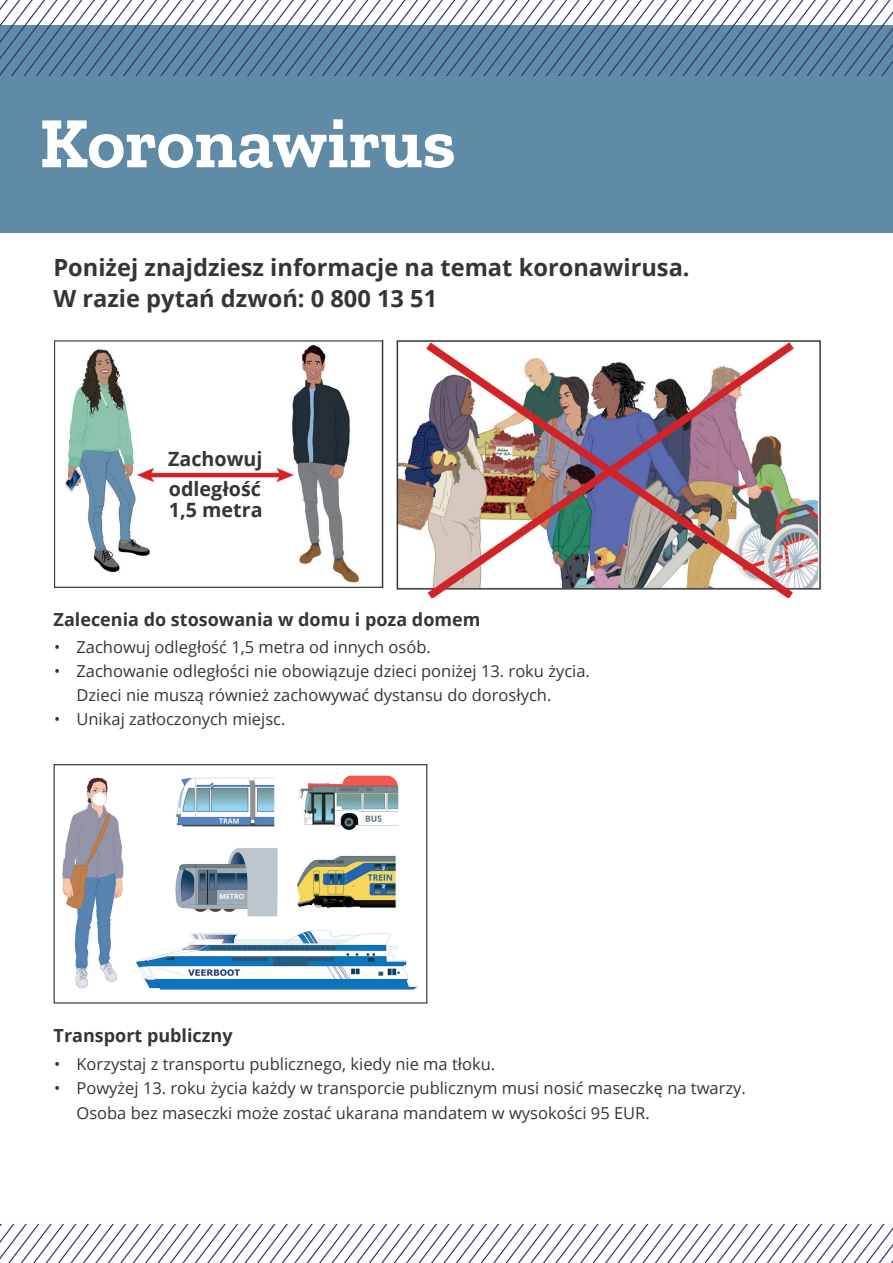
<style>
.page{position:relative;width:893px;height:1263px;background:#fff}
.page>*{position:absolute;margin:0;border:0;box-sizing:border-box;transform-origin:0 0}
.t1{font:700 72px "Zilla Slab";color:#fff}
.t2{font:700 23.7px/30.9px "Open Sans";color:#333638}
.t3{font:700 19.65px/29.5px "Open Sans";color:#333638}
.t4{font:700 18px "Open Sans";color:#333638}
.t5{font:16.5px/24px "Open Sans";color:#333638}
</style>
<div class="page">
<div style="left:0;top:26px;width:893px;height:207px;background:#608ba7"></div>
<img style="left:62px;top:775px;width:355px;height:215px">
<div style="left:54px;top:764px;width:373px;height:239px;border:1px solid #333638"></div>
<img style="left:64px;top:344px;width:295px;height:239px">
<div style="left:54px;top:340px;width:329px;height:248px;border:1px solid #333638"></div>
<div style="left:170px;top:449px;width:88px;height:19px;background:#fff"></div>
<div style="left:170px;top:482px;width:88px;height:19px;background:#fff"></div>
<svg style="left:0;top:0;width:893px;height:75px"></svg>
<svg style="left:0;top:1225px;width:893px;height:38px"></svg>
<img style="left:396px;top:340px;width:425px;height:257px">
<h1 class="t1" style="left:40px;top:102px;width:418px">Koronawirus</h1>
<h2 class="t2" style="left:53px;top:252px;width:638px">Poniżej znajdziesz informacje na temat koronawirusa.<br>W razie pytań dzwoń: 0 800 13 51</h2>
<p class="t3" style="left:168px;top:444px;width:96px">Zachowuj odległość</p>
<p class="t3" style="left:169px;top:495px;width:95px">1,5 metra</p>
<p class="t4" style="left:54px;top:607px;width:428px">Zalecenia do stosowania w domu i poza domem</p>
<p class="t5" style="left:54px;top:634px;width:378px">• Zachowuj odległość 1,5 metra od innych osób.</p>
<p class="t5" style="left:77px;top:658px;width:515px;text-indent:-23px">• Zachowanie odległości nie obowiązuje dzieci poniżej 13. roku życia.<br>Dzieci nie muszą również zachowywać dystansu do dorosłych.</p>
<p class="t5" style="left:54px;top:706px;width:233px">• Unikaj zatłoczonych miejsc.</p>
<p class="t4" style="left:54px;top:1022px;width:181px">Transport publiczny</p>
<p class="t5" style="left:54px;top:1052px;width:443px">• Korzystaj z transportu publicznego, kiedy nie ma tłoku.</p>
<p class="t5" style="left:77px;top:1076px;width:671px;text-indent:-23px">• Powyżej 13. roku życia każdy w transporcie publicznym musi nosić maseczkę na twarzy.<br>Osoba bez maseczki może zostać ukarana mandatem w wysokości 95 EUR.</p>
</div>
